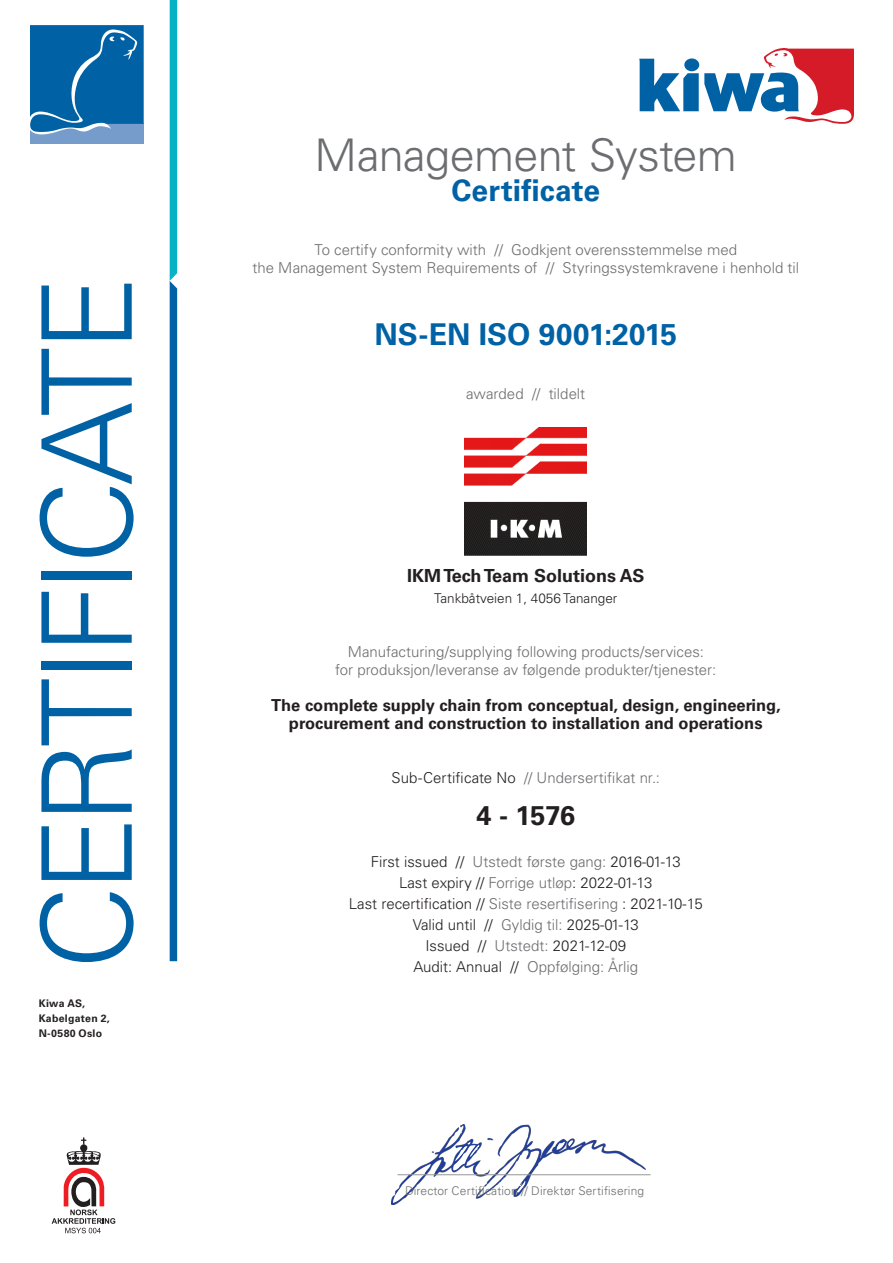
<style>
.page{position:relative;width:893px;height:1263px;background:#fff}
.page>*{position:absolute;margin:0;border:0;box-sizing:border-box;transform-origin:0 0}
.certificate_title{font:300 45px "Univers LT Std";letter-spacing:-.015em;color:#6c6d70}
.certificate{font:700 30px "Univers LT Std";letter-spacing:.005em;color:#0062a5}
.t1{font:700 27px "Univers LT Std";color:#231f20}
.t2{font:700 18px "Univers LT Std";color:#231f20}
.t3{font:700 16.5px "Univers LT Std";color:#231f20}
.explanation_text{font:300 15px "Univers LT Std";color:#6c6d70}
.t4{font:300 15px "Univers LT Std";color:#231f20}
.t5{font:300 13.5px "Univers LT Std";color:#231f20}
.t6{font:300 12px "Univers LT Std";letter-spacing:.01em;color:#6c6d70}
.t7{font:700 10.5px/15px "Univers LT Std";letter-spacing:.025em;color:#231f20}
.s1{color:#231f20}
.s2{color:#6c6d70}
</style>
<div class="page">
<svg style="left:639px;top:48px;width:215px;height:76px"></svg>
<div style="left:684px;top:58px;width:15px;height:13px;background:#0062a5;border-radius:50%"></div>
<div style="left:30px;top:124px;width:114px;height:20px;background:#759cca"></div>
<svg style="left:30px;top:25px;width:114px;height:110px;background:#176fad"></svg>
<svg style="left:170px;top:0;width:7px;height:961px;background:#047aaf"></svg>
<svg style="left:40px;top:892px;width:94px;height:70px"></svg>
<svg style="left:41px;top:824px;width:91px;height:56px"></svg>
<svg style="left:41px;top:679px;width:91px;height:133px"></svg>
<div style="left:41px;top:661px;width:91px;height:8px;background:#0062a5"></div>
<svg style="left:41px;top:592px;width:91px;height:51px"></svg>
<div style="left:41px;top:571px;width:91px;height:9px;background:#0062a5"></div>
<svg style="left:40px;top:349px;width:94px;height:208px"></svg>
<svg style="left:41px;top:284px;width:91px;height:55px"></svg>
<svg style="left:52px;top:1137px;width:63px;height:96px"></svg>
<img style="left:391px;top:1125px;width:254px;height:79px">
<hr style="left:397px;top:1174px;width:253px;height:1px;background:#939598">
<img style="left:465px;top:427px;width:122px;height:128px">
<p class="t7" style="left:39px;top:995px;width:73px">Kiwa AS,<br>Kabelgaten 2,<br>N-0580 Oslo</p>
<p class="certificate_title" style="left:315px;top:128px;width:424px">Management System</p>
<p class="certificate" style="left:451px;top:173px;width:150px">Certificate</p>
<p class="explanation_text" style="left:314px;top:240px;width:424px">To certify conformity with // Godkjent overensstemmelse med</p>
<p class="explanation_text" style="left:252px;top:258px;width:548px">the Management System Requirements of // Styringssystemkravene i henhold til</p>
<p class="certificate" style="left:374px;top:317px;width:304px">NS-EN ISO 9001:2015</p>
<p class="explanation_text" style="left:466px;top:384px;width:120px">awarded // tildelt</p>
<p class="t2" style="left:407px;top:565px;width:239px">IKM Tech Team Solutions AS</p>
<p class="t5" style="left:434px;top:590px;width:185px">Tankbåtveien 1, 4056 Tananger</p>
<p class="explanation_text" style="left:348px;top:643px;width:358px">Manufacturing/supplying following products/services:</p>
<p class="explanation_text" style="left:335px;top:661px;width:383px">for produksjon/leveranse av følgende produkter/tjenester:</p>
<p class="t3" style="left:271px;top:696px;width:511px">The complete supply chain from conceptual, design, engineering,</p>
<p class="t3" style="left:289px;top:714px;width:475px">procurement and construction to installation and operations</p>
<p class="explanation_text" style="left:391px;top:769px;width:270px"><span class="s1">Sub-Certificate No</span> // Undersertifikat nr.:</p>
<p class="t1" style="left:476px;top:800px;width:100px">4 - 1576</p>
<p class="t4" style="left:371px;top:853px;width:311px">First issued // <span class="s2">Utstedt første gang:</span> 2016-01-13</p>
<p class="t4" style="left:399px;top:874px;width:255px">Last expiry // <span class="s2">Forrige utløp</span>: 2022-01-13</p>
<p class="t4" style="left:349px;top:895px;width:355px">Last recertification // <span class="s2">Siste resertifisering</span> : 2021-10-15</p>
<p class="t4" style="left:413px;top:916px;width:228px">Valid until // <span class="s2">Gyldig til:</span> 2025-01-13</p>
<p class="t4" style="left:425px;top:937px;width:202px">Issued // <span class="s2">Utstedt:</span> 2021-12-09</p>
<p class="explanation_text" style="left:414px;top:958px;width:226px"><span class="s1">Audit: Annual //</span> Oppfølging: Årlig</p>
<p class="t6" style="left:405px;top:1184px;width:241px">Director Certification // Direktør Sertifisering</p>
</div>
